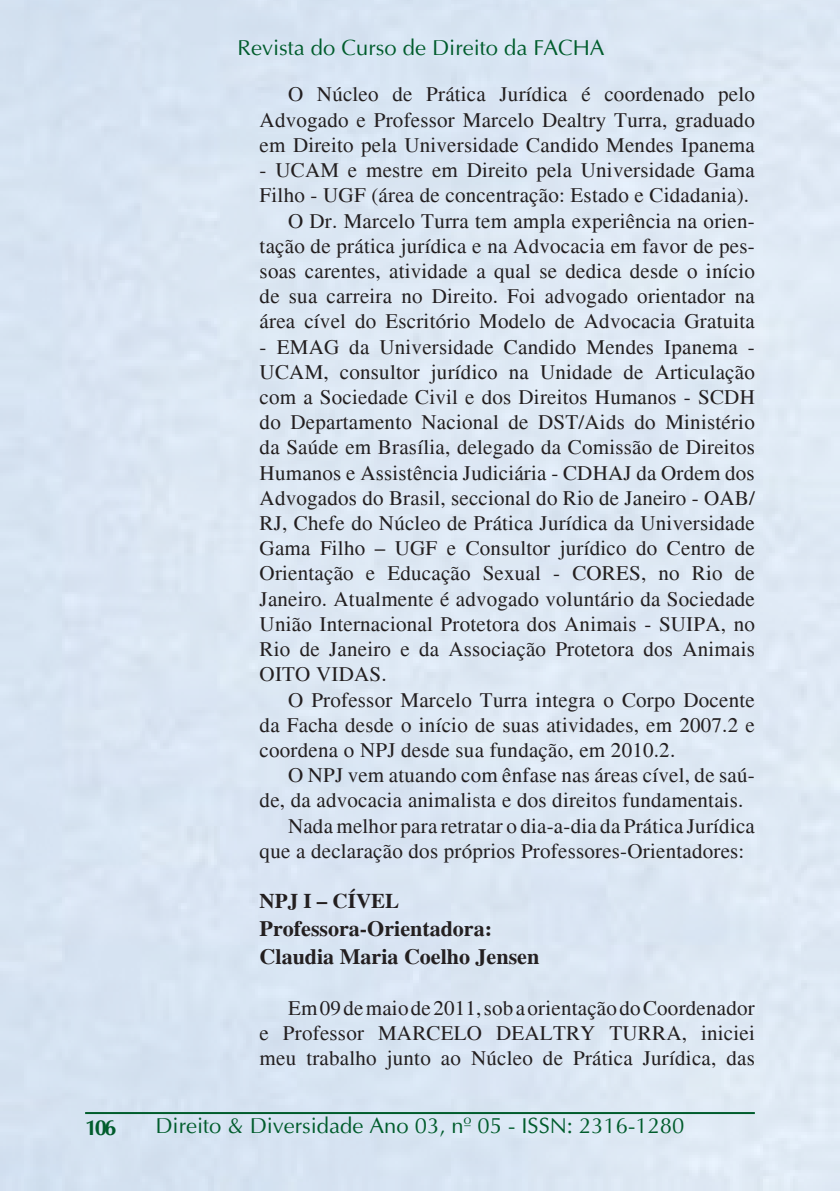
<style>
.page{position:relative;width:840px;height:1191px;background:#dbe6f3}
.page>*{position:absolute;margin:0;border:0;box-sizing:border-box;transform-origin:0 0}
.t1{font:22px "Ottawa Plain";color:#005c2c}
.Pergunta{font:700 22px "Times";color:#231f20}
.t2{font:700 22px "Ottawa";color:#005c2c}
.Texto{font:21px/25.2px "Times";letter-spacing:.01em;color:#231f20;text-align:justify}
.Entretitulo{font:700 21px "Times";color:#231f20}
</style>
<div class="page">
<hr style="left:85px;top:1112px;width:669px;height:2px;background:#005c2c">
<p class="t1" style="left:237px;top:35px;width:368px">Revista do Curso de Direito da FACHA</p>
<p class="Texto" style="left:259px;top:82px;width:496px;text-indent:28px">O Núcleo de Prática Jurídica é coordenado pelo Advogado e Professor Marcelo Dealtry Turra, graduado em Direito pela Universidade Candido Mendes Ipanema</p>
<p class="Texto" style="left:259px;top:158px;width:496px">- UCAM e mestre em Direito pela Universidade Gama<br>Filho - UGF (área de concentração: Estado e Cidadania).</p>
<p class="Texto" style="left:259px;top:208px;width:496px;text-indent:28px">O Dr. Marcelo Turra tem ampla experiência na orien&shy;tação de prática jurídica e na Advocacia em favor de pes&shy;soas carentes, atividade a qual se dedica desde o início de sua carreira no Direito. Foi advogado orientador na área cível do Escritório Modelo de Advocacia Gratuita</p>
<p class="Texto" style="left:259px;top:334px;width:496px">- EMAG da Universidade Candido Mendes Ipanema - UCAM, consultor jurídico na Unidade de Articulação com a Sociedade Civil e dos Direitos Humanos - SCDH do Departamento Nacional de DST/Aids do Ministério da Saúde em Brasília, delegado da Comissão de Direitos Humanos e Assistência Judiciária - CDHAJ da Ordem dos Advogados do Brasil, seccional do Rio de Janeiro - OAB/ RJ, Chefe do Núcleo de Prática Jurídica da Universidade Gama Filho – UGF e Consultor jurídico do Centro de Orientação e Educação Sexual - CORES, no Rio de Janeiro. Atualmente é advogado voluntário da Sociedade União Internacional Protetora dos Animais - SUIPA, no Rio de Janeiro e da Associação Protetora dos Animais OITO VIDAS.</p>
<p class="Texto" style="left:259px;top:687px;width:496px;text-indent:28px">O Professor Marcelo Turra integra o Corpo Docente da Facha desde o início de suas atividades, em 2007.2 e coordena o NPJ desde sua fundação, em 2010.2.</p>
<p class="Texto" style="left:259px;top:762px;width:496px;text-indent:28px">O NPJ vem atuando com ênfase nas áreas cível, de saú&shy;de, da advocacia animalista e dos direitos fundamentais.</p>
<p class="Texto" style="left:259px;top:813px;width:496px;text-indent:28px">Nada melhor para retratar o dia-a-dia da Prática Jurídica que a declaração dos próprios Professores-Orientadores:</p>
<p class="Entretitulo" style="left:259px;top:888px;width:141px">NPJ I – CÍVEL</p>
<p class="Pergunta" style="left:259px;top:916px;width:234px">Professora-Orientadora:</p>
<p class="Pergunta" style="left:259px;top:944px;width:281px">Claudia Maria Coelho Jensen</p>
<p class="Texto" style="left:259px;top:995px;width:496px;text-indent:28px">Em 09 de maio de 2011, sob a orientação do Coordenador e Professor MARCELO DEALTRY TURRA, iniciei meu trabalho junto ao Núcleo de Prática Jurídica, das</p>
<p class="t2" style="left:85px;top:1114px;width:33px">106</p>
<p class="t1" style="left:155px;top:1113px;width:530px">Direito &amp; Diversidade Ano 03, nº 05 - ISSN: 2316-1280</p>
</div>
